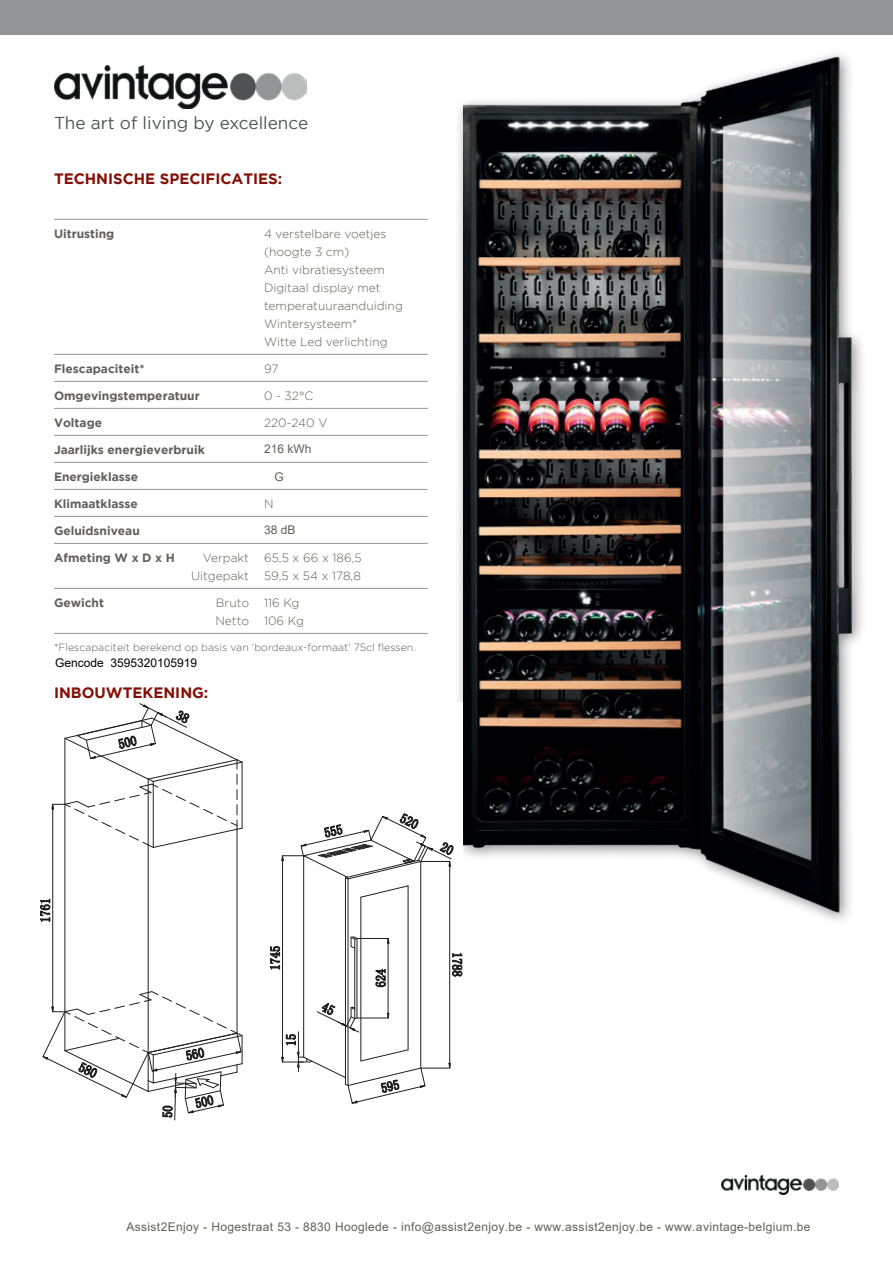
<style>
.page{position:relative;width:893px;height:1263px;background:#fff}
.page>*{position:absolute;margin:0;border:0;box-sizing:border-box;transform-origin:0 0}
.t1{font:17.25px "Gotham";color:#4f5252}
.t2{font:700 15px "Gotham";color:#830f06}
.t3{font:300 12px/18px "Gotham";color:#635e5a}
.t4{font:700 12px "Gotham";color:#635e5a}
.t5{font:12px "Arial";letter-spacing:.03em;color:#635e5a}
.t6{font:12px "Arial";color:#000}
.t7{font:300 10.5px "Gotham";color:#635e5a}
</style>
<div class="page">
<div style="left:0;top:0;width:893px;height:35px;background:#929595"></div>
<img style="left:722px;top:1175px;width:117px;height:20px">
<img style="left:54px;top:66px;width:252px;height:42px">
<div style="left:453px;top:48px;width:414px;height:879px;background:#231f20;opacity:.5"></div>
<img style="left:463px;top:48px;width:403px;height:875px">
<hr style="left:54px;top:219px;width:374px;height:1px;background:#929595">
<hr style="left:54px;top:354px;width:374px;height:1px;background:#929595">
<hr style="left:54px;top:381px;width:374px;height:1px;background:#929595">
<hr style="left:54px;top:408px;width:374px;height:1px;background:#929595">
<hr style="left:54px;top:435px;width:374px;height:1px;background:#929595">
<hr style="left:54px;top:462px;width:374px;height:1px;background:#929595">
<hr style="left:54px;top:489px;width:374px;height:1px;background:#929595">
<hr style="left:54px;top:516px;width:374px;height:1px;background:#929595">
<hr style="left:54px;top:543px;width:374px;height:1px;background:#929595">
<hr style="left:54px;top:588px;width:374px;height:1px;background:#929595">
<hr style="left:54px;top:633px;width:374px;height:1px;background:#929595">
<div style="left:40px;top:703px;width:423px;height:418px;background:#fff"></div>
<hr style="left:345px;top:878px;width:1px;height:206px;background:#231f20">
<hr style="left:420px;top:861px;width:1px;height:207px;background:#231f20">
<hr style="left:408px;top:886px;width:1px;height:164px;background:#231f20">
<hr style="left:303px;top:856px;width:1px;height:201px;background:#231f20">
<svg style="left:360px;top:885px;width:48px;height:12px"></svg>
<hr style="left:348px;top:879px;width:1px;height:206px;background:#231f20">
<hr style="left:361px;top:897px;width:1px;height:164px;background:#231f20">
<hr style="left:65px;top:738px;width:1px;height:313px;background:#231f20">
<hr style="left:148px;top:779px;width:1px;height:312px;background:#231f20">
<hr style="left:237px;top:829px;width:1px;height:204px;background:#231f20">
<hr style="left:282px;top:861px;width:1px;height:196px;background:#231f20">
<svg style="left:270px;top:946px;width:10px;height:24px"></svg>
<hr style="left:449px;top:866px;width:1px;height:197px;background:#231f20">
<svg style="left:452px;top:953px;width:11px;height:24px"></svg>
<hr style="left:52px;top:809px;width:1px;height:198px;background:#231f20">
<svg style="left:40px;top:898px;width:11px;height:24px"></svg>
<svg style="left:51px;top:703px;width:192px;height:145px"></svg>
<svg style="left:42px;top:991px;width:201px;height:129px"></svg>
<svg style="left:281px;top:813px;width:173px;height:66px"></svg>
<hr style="left:357px;top:938px;width:1px;height:80px;background:#231f20">
<hr style="left:354px;top:939px;width:1px;height:79px;background:#231f20">
<svg style="left:350px;top:936px;width:8px;height:13px"></svg>
<hr style="left:357px;top:938px;width:31px;height:1px;background:#231f20">
<hr style="left:388px;top:943px;width:1px;height:70px;background:#231f20">
<svg style="left:375px;top:968px;width:11px;height:19px"></svg>
<svg style="left:281px;top:1003px;width:170px;height:101px"></svg>
<h1 class="t1" style="left:54px;top:113px;width:256px">The art of living by excellence</h1>
<p class="t2" style="left:54px;top:170px;width:230px">TECHNISCHE SPECIFICATIES:</p>
<p class="t4" style="left:54px;top:226px;width:62px">Uitrusting</p>
<p class="t3" style="left:264px;top:224px;width:140px">4 verstelbare voetjes (hoogte 3 cm)<br>Anti vibratiesysteem<br>Digitaal display met temperatuuraanduiding<br>Wintersysteem*<br>Witte Led verlichting</p>
<p class="t4" style="left:54px;top:361px;width:92px">Flescapaciteit*</p>
<p class="t3" style="left:264px;top:359px;width:16px">97</p>
<p class="t4" style="left:54px;top:388px;width:147px">Omgevingstemperatuur</p>
<p class="t3" style="left:264px;top:386px;width:51px">0 - 32°C</p>
<p class="t4" style="left:54px;top:415px;width:50px">Voltage</p>
<p class="t3" style="left:264px;top:413px;width:65px">220-240 V</p>
<p class="t4" style="left:54px;top:442px;width:152px">Jaarlijks energieverbruik</p>
<p class="t5" style="left:264px;top:440px;width:49px">216 kWh</p>
<p class="t4" style="left:54px;top:469px;width:86px">Energieklasse</p>
<p class="t5" style="left:274px;top:468px;width:11px">G</p>
<p class="t4" style="left:54px;top:496px;width:85px">Klimaatklasse</p>
<p class="t3" style="left:264px;top:494px;width:11px">N</p>
<p class="t4" style="left:54px;top:523px;width:87px">Geluidsniveau</p>
<p class="t5" style="left:264px;top:521px;width:33px">38 dB</p>
<p class="t4" style="left:54px;top:550px;width:122px">Afmeting W x D x H</p>
<p class="t3" style="left:203px;top:548px;width:48px">Verpakt</p>
<p class="t3" style="left:264px;top:548px;width:99px">65,5 x 66 x 186,5</p>
<p class="t3" style="left:191px;top:566px;width:59px">Uitgepakt</p>
<p class="t3" style="left:264px;top:566px;width:98px">59,5 x 54 x 178,8</p>
<p class="t4" style="left:54px;top:595px;width:52px">Gewicht</p>
<p class="t3" style="left:216px;top:593px;width:35px">Bruto</p>
<p class="t3" style="left:264px;top:593px;width:37px">116 Kg</p>
<p class="t3" style="left:215px;top:611px;width:35px">Netto</p>
<p class="t3" style="left:264px;top:611px;width:42px">106 Kg</p>
<p class="t7" style="left:54px;top:641px;width:363px">*Flescapaciteit berekend op basis van ‘bordeaux-formaat’ 75cl flessen.</p>
<p class="t2" style="left:54px;top:684px;width:156px">INBOUWTEKENING:</p>
<p class="t6" style="left:55px;top:655px;width:144px">Gencode 3595320105919</p>
<p class="t5" style="left:126px;top:1219px;width:686px">Assist2Enjoy - Hogestraat 53 - 8830 Hooglede - info@assist2enjoy.be - www.assist2enjoy.be - www.avintage-belgium.be</p>
</div>
